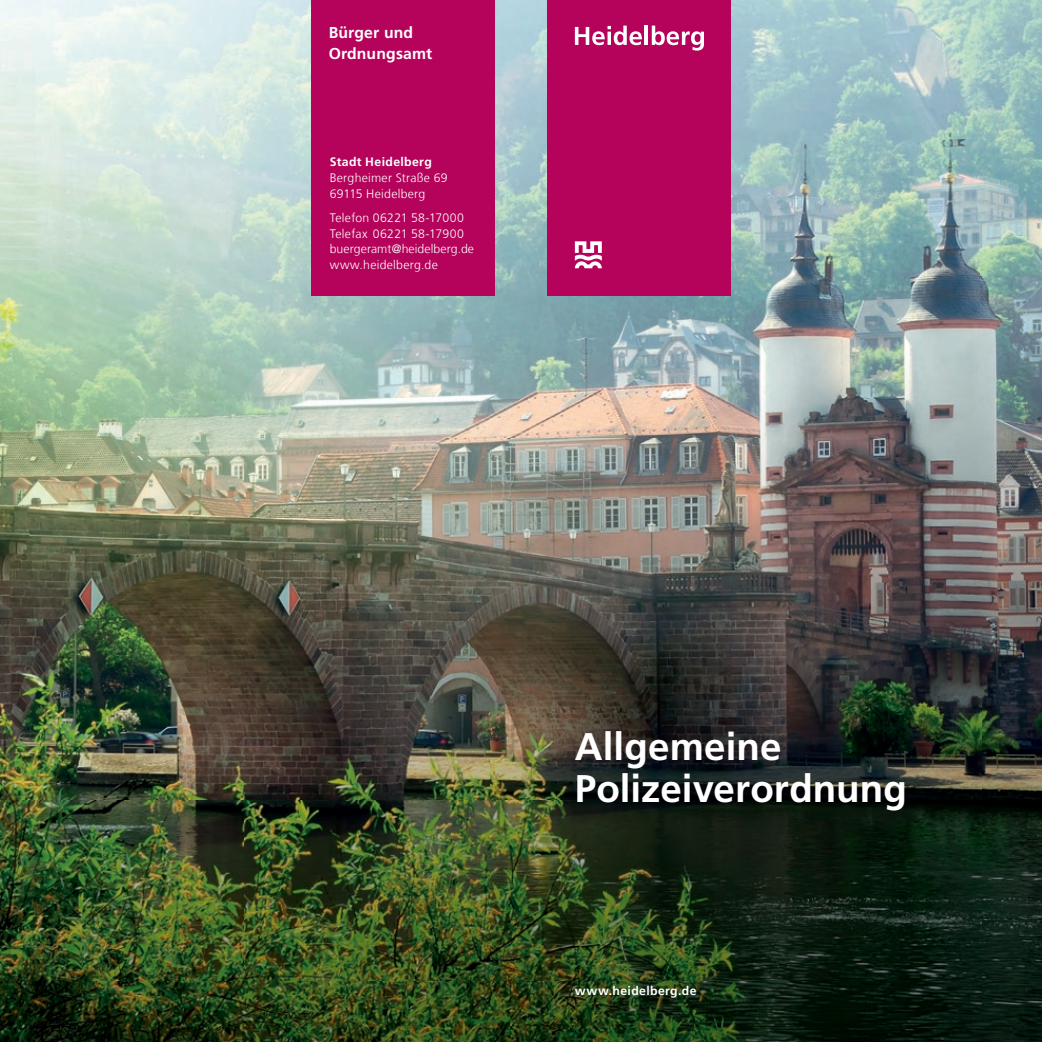
<style>
.page{position:relative;width:1042px;height:1042px;background:#fff}
.page>*{position:absolute;margin:0;border:0;box-sizing:border-box;transform-origin:0 0}
.t1{font:700 38.5px/42px "Frutiger LT Com";color:#fff}
.t2{font:700 15.75px/21px "Frutiger LT Com";letter-spacing:.01em;color:#fff}
.t3{font:300 12.25px/15.8px "Frutiger LT Com";letter-spacing:.02em;color:#fff}
.t4{font:700 12.25px "Frutiger LT Com";letter-spacing:.03em;color:#fff}
</style>
<div class="page">
<img style="left:0;top:0;width:1042px;height:1042px">
<div style="left:548px;top:0;width:183px;height:295px;background:#b5025b"></div>
<svg style="left:575px;top:241px;width:27px;height:27px"></svg>
<svg style="left:575px;top:26px;width:67px;height:19px"></svg>
<hr style="left:645px;top:26px;width:3px;height:19px;background:#fff">
<svg style="left:652px;top:26px;width:52px;height:25px"></svg>
<div style="left:311px;top:0;width:183px;height:295px;background:#b5025b"></div>
<p class="t2" style="left:329px;top:22px;width:105px">Bürger und<br>Ordnungsamt</p>
<p class="t4" style="left:330px;top:154px;width:104px">Stadt Heidelberg</p>
<p class="t3" style="left:330px;top:169px;width:119px;line-height:16.6px">Bergheimer Straße 69<br>69115 Heidelberg</p>
<p class="t3" style="left:330px;top:210px;width:146px">Telefon 06221 58-17000<br>Telefax 06221 58-17900 buergeramt@heidelberg.de www.heidelberg.de</p>
<h1 class="t1" style="left:575px;top:726px;width:334px">Allgemeine<br>Polizeiverordnung</h1>
<p class="t4" style="left:575px;top:983px;width:123px">www.heidelberg.de</p>
</div>
